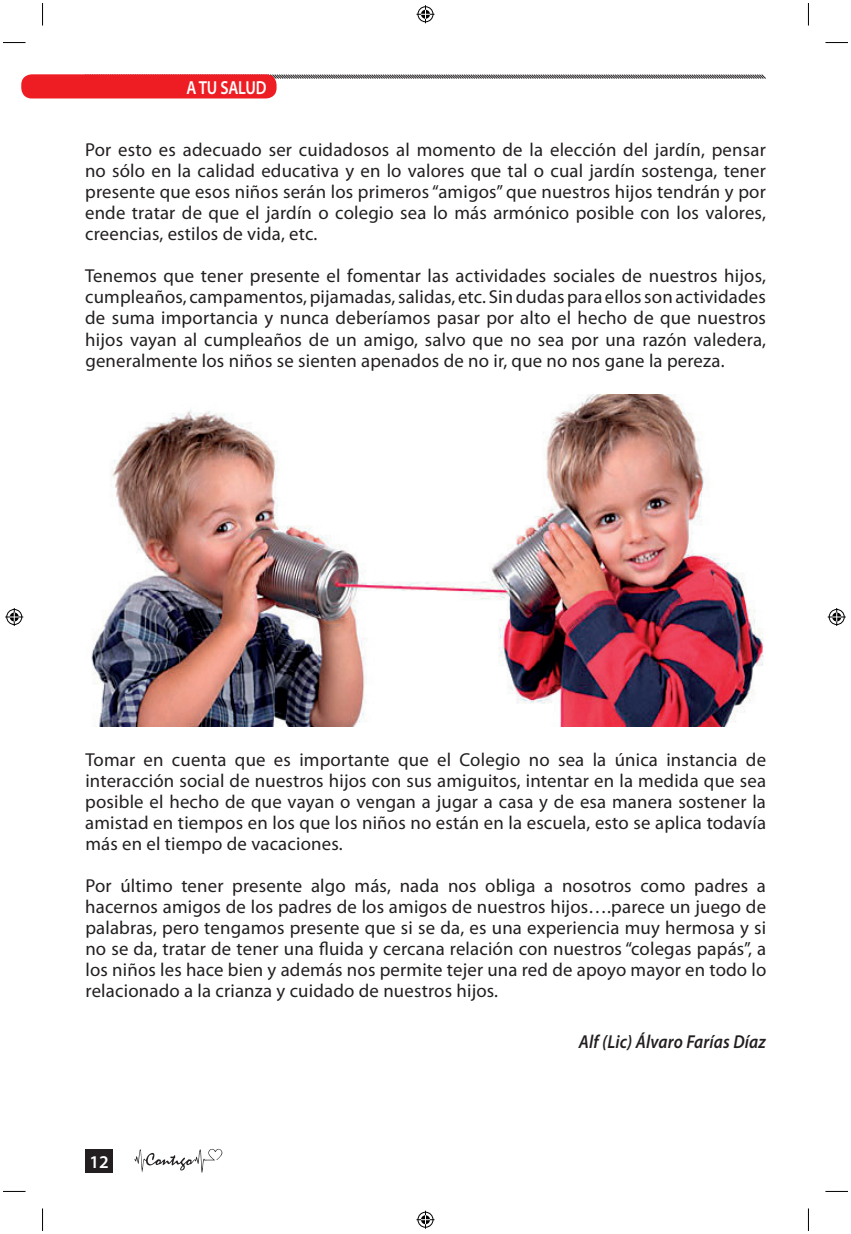
<style>
.page{position:relative;width:851px;height:1234px;background:#fff}
.page>*{position:absolute;margin:0;border:0;box-sizing:border-box;transform-origin:0 0}
.t1{font:600 18.9px "Myriad Pro";letter-spacing:-.01em;color:#fff;scale:.83 1}
.t2{font:18.75px/21px "Myriad Pro";letter-spacing:.01em;color:#231f20;text-align:justify}
.t3{font:italic 600 18.75px "Myriad Pro";letter-spacing:.005em;color:#231f20;scale:.9 1}
.t4{font:600 18px "Myriad Pro";color:#fff}
</style>
<div class="page">
<div style="left:85px;top:1148px;width:28px;height:24px;background:#231f20"></div>
<svg style="left:269px;top:74px;width:497px;height:6px"></svg>
<svg style="left:134px;top:1148px;width:88px;height:24px"></svg>
<div style="left:21px;top:74px;width:255px;height:24px;background:#ee1d23;border-radius:10px"></div>
<img style="left:91px;top:394px;width:673px;height:332px">
<svg style="left:3px;top:42px;width:23px;height:1px"></svg>
<svg style="left:825px;top:42px;width:22px;height:1px"></svg>
<svg style="left:3px;top:1190px;width:22px;height:1px"></svg>
<svg style="left:826px;top:1190px;width:21px;height:1px"></svg>
<svg style="left:42px;top:3px;width:1px;height:23px"></svg>
<svg style="left:42px;top:1208px;width:1px;height:22px"></svg>
<svg style="left:808px;top:3px;width:1px;height:23px"></svg>
<svg style="left:808px;top:1208px;width:1px;height:22px"></svg>
<svg style="left:416px;top:5px;width:18px;height:18px"></svg>
<svg style="left:416px;top:1210px;width:18px;height:18px"></svg>
<svg style="left:5px;top:608px;width:18px;height:18px"></svg>
<svg style="left:827px;top:608px;width:18px;height:18px"></svg>
<p class="t1" style="left:186px;top:75px;width:98px">A TU SALUD</p>
<p class="t2" style="left:85px;top:139px;width:682px">Por esto es adecuado ser cuidadosos al momento de la elección del jardín, pensar no sólo en la calidad educativa y en lo valores que tal o cual jardín sostenga, tener presente que esos niños serán los primeros“amigos” que nuestros hijos tendrán y por ende tratar de que el jardín o colegio sea lo más armónico posible con los valores, creencias, estilos de vida, etc.</p>
<p class="t2" style="left:85px;top:265px;width:682px">Tenemos que tener presente el fomentar las actividades sociales de nuestros hijos, cumpleaños, campamentos,pijamadas,salidas, etc. Sindudaspara ellossonactividades de suma importancia y nunca deberíamos pasar por alto el hecho de que nuestros hijos vayan al cumpleaños de un amigo, salvo que no sea por una razón valedera, generalmente los niños se sienten apenados de no ir, que no nos gane la pereza.</p>
<p class="t2" style="left:85px;top:748px;width:682px">Tomar en cuenta que es importante que el Colegio no sea la única instancia de interacción social de nuestros hijos con sus amiguitos, intentar en la medida que sea posible el hecho de que vayan o vengan a jugar a casa y de esa manera sostener la amistad en tiempos en los que los niños no están en la escuela, esto se aplica todavía más en el tiempo de vacaciones.</p>
<p class="t2" style="left:85px;top:874px;width:682px">Por último tener presente algo más, nada nos obliga a nosotros como padres a hacernos amigos de los padres de los amigos de nuestros hijos….parece un juego de palabras, pero tengamos presente que si se da, es una experiencia muy hermosa y si no se da, tratar de tener una fluida y cercana relación con nuestros “colegas papás”, a los niños les hace bien y además nos permite tejer una red de apoyo mayor en todo lo relacionado a la crianza y cuidado de nuestros hijos.</p>
<p class="t3" style="left:578px;top:1029px;width:209px">Alf (Lic) Álvaro Farías Díaz</p>
<p class="t4" style="left:89px;top:1149px;width:21px">12</p>
</div>
